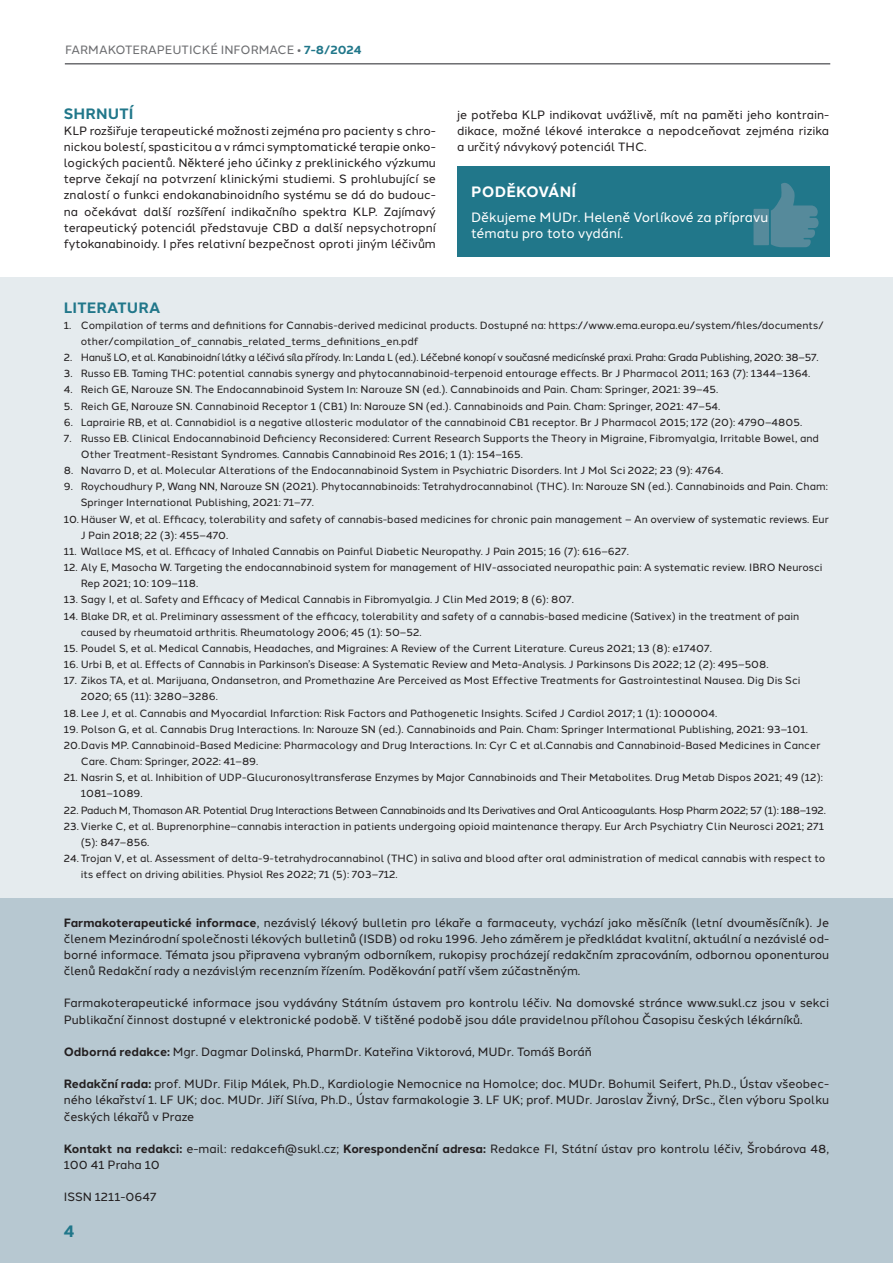
<style>
.page{position:relative;width:893px;height:1263px;background:#fff}
.page>*{position:absolute;margin:0;border:0;box-sizing:border-box;transform-origin:0 0}
.t1{font:700 16.5px "Halcom";color:#21778a}
.t2{font:700 15px "Halcom";letter-spacing:.01em;color:#21778a}
.t3{font:700 15px "Halcom";letter-spacing:.01em;color:#fff}
.t4{font:13.5px/16.2px "Halcom";color:#fff}
.t5{font:12px/16.2px "Halcom";color:#231f20;text-align:justify}
.t6{font:12px "Halcom";color:#6c6d70}
.t7{font:10.5px/16.2px "Halcom";color:#231f20}
.t8{font:10.5px "Halcom";letter-spacing:-.03em;color:#231f20}
.s1{font-weight:700;color:#21778a}
.s2{font-weight:700}
</style>
<div class="page">
<div style="left:0;top:277px;width:893px;height:621px;background:#e5ebee"></div>
<hr style="left:65px;top:63px;width:765px;height:2px;background:#6c6d70">
<div style="left:0;top:898px;width:893px;height:365px;background:#b7c8d1"></div>
<div style="left:457px;top:166px;width:372px;height:90px;background:#21778a"></div>
<svg style="left:771px;top:183px;width:48px;height:64px"></svg>
<div style="left:753px;top:209px;width:16px;height:36px;background:#568a9b"></div>
<p class="t6" style="left:65px;top:41px;width:298px">FARMAKOTERAPEUTICKÉ INFORMACE • <span class="s1">7-8/2024</span></p>
<h2 class="t2" style="left:64px;top:101px;width:71px">SHRNUTÍ</h2>
<p class="t5" style="left:64px;top:121px;width:374px">KLP rozšiřuje terapeutické možnosti zejména pro pacienty s chro&shy;nickou bolestí, spasticitou a v rámci symptomatické terapie onko&shy;logických pacientů. Některé jeho účinky z preklinického výzkumu teprve čekají na potvrzení klinickými studiemi. S prohlubující se znalostí o funkci endokanabinoidního systému se dá do budouc&shy;na očekávat další rozšíření indikačního spektra KLP. Zajímavý terapeutický potenciál představuje CBD a další nepsychotropní fytokanabinoidy. I přes relativní bezpečnost oproti jiným léčivům</p>
<p class="t5" style="left:457px;top:105px;width:374px">je potřeba KLP indikovat uvážlivě, mít na paměti jeho kontrain&shy;dikace, možné lékové interakce a nepodceňovat zejména rizika a určitý návykový potenciál THC.</p>
<h2 class="t3" style="left:471px;top:180px;width:107px">PODĚKOVÁNÍ</h2>
<p class="t4" style="left:471px;top:207px;width:299px">Děkujeme MUDr. Heleně Vorlíkové za přípravu tématu pro toto vydání.</p>
<h2 class="t2" style="left:64px;top:295px;width:98px">LITERATURA</h2>
<p class="t7" style="left:81px;top:316px;width:744px;text-indent:-17px">1. Compilation of terms and definitions for Cannabis-derived medicinal products. Dostupné na: https://www.ema.europa.eu/system/files/documents/ other/compilation_of_cannabis_related_terms_definitions_en.pdf</p>
<p class="t8" style="left:64px;top:349px;width:756px">2. Hanuš LO, et al. Kanabinoidní látky a léčivá síla přírody. In: Landa L (ed.). Léčebné konopí v současné medicínské praxi. Praha: Grada Publishing, 2020: 38–57.</p>
<p class="t7" style="left:64px;top:364px;width:748px">3. Russo EB. Taming THC: potential cannabis synergy and phytocannabinoid-terpenoid entourage effects. Br J Pharmacol 2011; 163 (7): 1344–1364.</p>
<p class="t7" style="left:64px;top:381px;width:656px">4. Reich GE, Narouze SN. The Endocannabinoid System In: Narouze SN (ed.). Cannabinoids and Pain. Cham: Springer, 2021: 39–45.</p>
<p class="t7" style="left:64px;top:397px;width:658px">5. Reich GE, Narouze SN. Cannabinoid Receptor 1 (CB1) In: Narouze SN (ed.). Cannabinoids and Pain. Cham: Springer, 2021: 47–54.</p>
<p class="t7" style="left:64px;top:413px;width:740px">6. Laprairie RB, et al. Cannabidiol is a negative allosteric modulator of the cannabinoid CB1 receptor. Br J Pharmacol 2015; 172 (20): 4790–4805.</p>
<p class="t7" style="left:81px;top:429px;width:740px;text-indent:-17px">7. Russo EB. Clinical Endocannabinoid Deficiency Reconsidered: Current Research Supports the Theory in Migraine, Fibromyalgia, Irritable Bowel, and<br>Other Treatment-Resistant Syndromes. Cannabis Cannabinoid Res 2016; 1 (1): 154–165.</p>
<p class="t7" style="left:64px;top:461px;width:661px">8. Navarro D, et al. Molecular Alterations of the Endocannabinoid System in Psychiatric Disorders. Int J Mol Sci 2022; 23 (9): 4764.</p>
<p class="t7" style="left:81px;top:477px;width:748px;text-indent:-17px">9. Roychoudhury P, Wang NN, Narouze SN (2021). Phytocannabinoids: Tetrahydrocannabinol (THC). In: Narouze SN (ed.). Cannabinoids and Pain. Cham:<br>Springer International Publishing, 2021: 71–77.</p>
<p class="t7" style="left:81px;top:510px;width:749px;text-indent:-17px">10. Häuser W, et al. Efficacy, tolerability and safety of cannabis-based medicines for chronic pain management – An overview of systematic reviews. Eur<br>J Pain 2018; 22 (3): 455–470.</p>
<p class="t7" style="left:64px;top:542px;width:567px">11. Wallace MS, et al. Efficacy of Inhaled Cannabis on Painful Diabetic Neuropathy. J Pain 2015; 16 (7): 616–627.</p>
<p class="t7" style="left:81px;top:558px;width:743px;text-indent:-17px">12. Aly E, Masocha W. Targeting the endocannabinoid system for management of HIV-associated neuropathic pain: A systematic review. IBRO Neurosci<br>Rep 2021; 10: 109–118.</p>
<p class="t7" style="left:64px;top:591px;width:512px">13. Sagy I, et al. Safety and Efficacy of Medical Cannabis in Fibromyalgia. J Clin Med 2019; 8 (6): 807.</p>
<p class="t7" style="left:81px;top:607px;width:720px;text-indent:-17px">14. Blake DR, et al. Preliminary assessment of the efficacy, tolerability and safety of a cannabis-based medicine (Sativex) in the treatment of pain caused by rheumatoid arthritis. Rheumatology 2006; 45 (1): 50–52.</p>
<p class="t7" style="left:64px;top:639px;width:650px">15. Poudel S, et al. Medical Cannabis, Headaches, and Migraines: A Review of the Current Literature. Cureus 2021; 13 (8): e17407.</p>
<p class="t7" style="left:64px;top:655px;width:706px">16. Urbi B, et al. Effects of Cannabis in Parkinson’s Disease: A Systematic Review and Meta-Analysis. J Parkinsons Dis 2022; 12 (2): 495–508.</p>
<p class="t7" style="left:81px;top:671px;width:721px;text-indent:-17px">17. Zikos TA, et al. Marijuana, Ondansetron, and Promethazine Are Perceived as Most Effective Treatments for Gastrointestinal Nausea. Dig Dis Sci<br>2020; 65 (11): 3280–3286.</p>
<p class="t7" style="left:64px;top:704px;width:655px">18. Lee J, et al. Cannabis and Myocardial Infarction: Risk Factors and Pathogenetic Insights. Scifed J Cardiol 2017; 1 (1): 1000004.</p>
<p class="t7" style="left:64px;top:720px;width:746px">19. Polson G, et al. Cannabis Drug Interactions. In: Narouze SN (ed.). Cannabinoids and Pain. Cham: Springer Intermational Publishing, 2021: 93–101.</p>
<p class="t7" style="left:64px;top:736px;width:758px">20.Davis MP. Cannabinoid-Based Medicine: Pharmacology and Drug Interactions. In: Cyr C et al.Cannabis and Cannabinoid-Based Medicines in Cancer</p>
<p class="t7" style="left:81px;top:752px;width:179px">Care. Cham: Springer, 2022: 41–89.</p>
<p class="t7" style="left:81px;top:768px;width:744px;text-indent:-17px">21. Nasrin S, et al. Inhibition of UDP-Glucuronosyltransferase Enzymes by Major Cannabinoids and Their Metabolites. Drug Metab Dispos 2021; 49 (12):<br>1081–1089.</p>
<p class="t8" style="left:64px;top:801px;width:763px">22. Paduch M, Thomason AR. Potential Drug Interactions Between Cannabinoids and Its Derivatives and Oral Anticoagulants. Hosp Pharm 2022; 57 (1): 188–192.</p>
<p class="t7" style="left:81px;top:817px;width:745px;text-indent:-17px">23. Vierke C, et al. Buprenorphine–cannabis interaction in patients undergoing opioid maintenance therapy. Eur Arch Psychiatry Clin Neurosci 2021; 271 (5): 847–856.</p>
<p class="t7" style="left:81px;top:849px;width:746px;text-indent:-17px">24. Trojan V, et al. Assessment of delta-9-tetrahydrocannabinol (THC) in saliva and blood after oral administration of medical cannabis with respect to its effect on driving abilities. Physiol Res 2022; 71 (5): 703–712.</p>
<p class="t5" style="left:64px;top:913px;width:767px"><span class="s2">Farmakoterapeutické informace</span>, nezávislý lékový bulletin pro lékaře a farmaceuty, vychází jako měsíčník (letní dvouměsíčník). Je členem Mezinárodní společnosti lékových bulletinů (ISDB) od roku 1996. Jeho záměrem je předkládat kvalitní, aktuální a nezávislé od&shy;borné informace. Témata jsou připravena vybraným odborníkem, rukopisy procházejí redakčním zpracováním, odbornou oponenturou členů Redakční rady a nezávislým recenzním řízením. Poděkování patří všem zúčastněným.</p>
<p class="t5" style="left:64px;top:994px;width:767px">Farmakoterapeutické informace jsou vydávány Státním ústavem pro kontrolu léčiv. Na domovské stránce www.sukl.cz jsou v sekci<br>Publikační činnost dostupné v elektronické podobě. V tištěné podobě jsou dále pravidelnou přílohou Časopisu českých lékárníků.</p>
<p class="t5" style="left:64px;top:1042px;width:530px"><span class="s2">Odborná redakce:</span> Mgr. Dagmar Dolinská, PharmDr. Kateřina Viktorová, MUDr. Tomáš Boráň</p>
<p class="t5" style="left:64px;top:1075px;width:767px"><span class="s2">Redakční rada:</span> prof. MUDr. Filip Málek, Ph.D., Kardiologie Nemocnice na Homolce; doc. MUDr. Bohumil Seifert, Ph.D., Ústav všeobec&shy;ného lékařství 1. LF UK; doc. MUDr. Jiří Slíva, Ph.D., Ústav farmakologie 3. LF UK; prof. MUDr. Jaroslav Živný, DrSc., člen výboru Spolku českých lékařů v Praze</p>
<p class="t5" style="left:64px;top:1139px;width:767px"><span class="s2">Kontakt na redakci:</span> e-mail: redakcefi@sukl.cz; <span class="s2">Korespondenční adresa:</span> Redakce FI, Státní ústav pro kontrolu léčiv, Šrobárova 48,<br>100 41 Praha 10</p>
<p class="t5" style="left:64px;top:1188px;width:94px">ISSN 1211-0647</p>
<h1 class="t1" style="left:64px;top:1218px;width:12px">4</h1>
</div>
